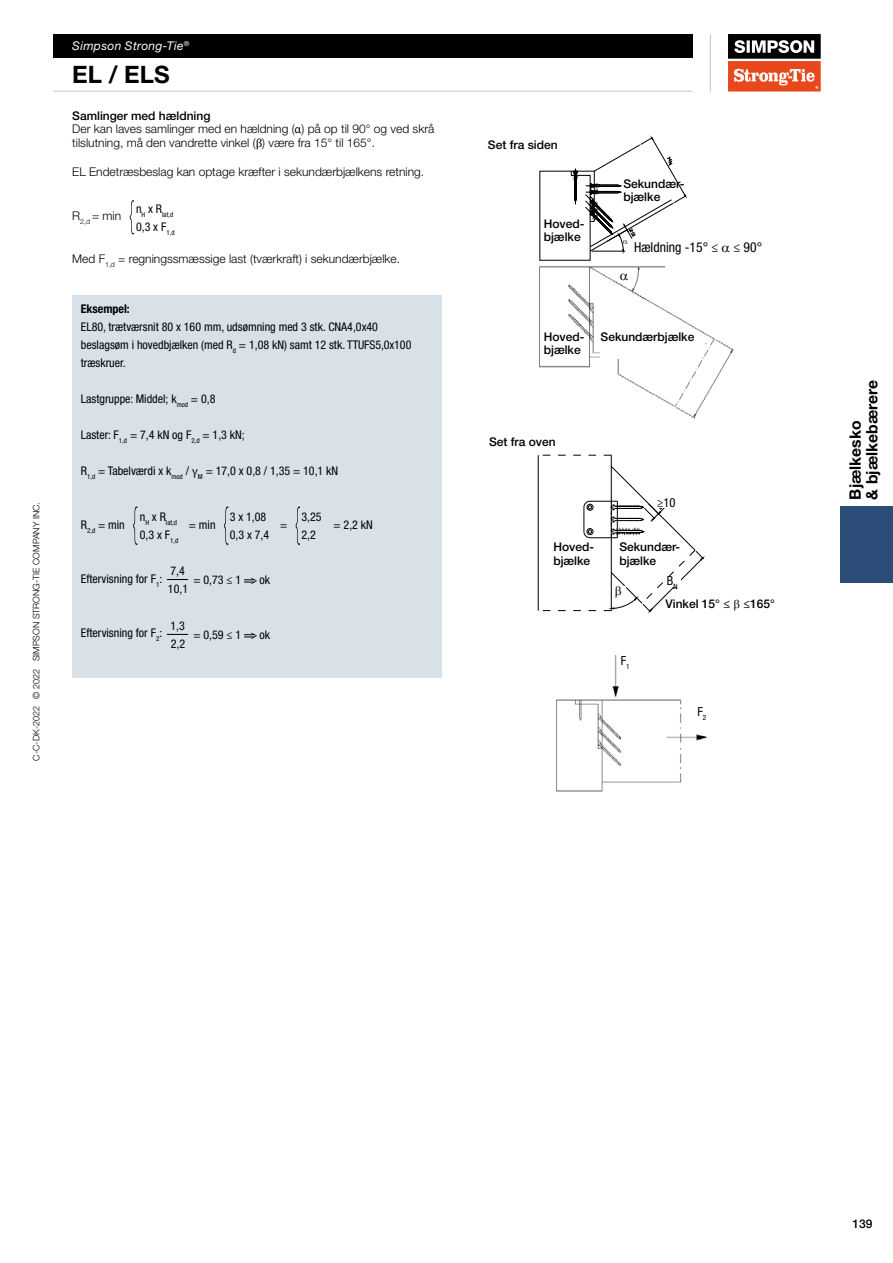
<style>
.page{position:relative;width:893px;height:1263px;background:#fff}
.page>*{position:absolute;margin:0;border:0;box-sizing:border-box;transform-origin:0 0}
.t1{font:700 24px "Helvetica Neue LT Std";color:#000}
.t2{font:700 15.75px/16.5px "Helvetica Neue LT Std";color:#000}
.t3{font:condensed 13.65px "Helvetica Neue LT Std";color:#000}
.t4{font:condensed 12.6px "Helvetica Neue LT Std";color:#000}
.t5{font:condensed 12.45px "Helvetica Neue LT Std";color:#000}
.t6{font:condensed 12px/18px "Helvetica Neue LT Std";color:#000}
.t7{font:300 12px/13.5px "Helvetica Neue LT Std";color:#000}
.t8{font:500 12px/13.5px "Helvetica Neue LT Std";color:#000}
.t9{font:italic 12px "Helvetica Neue LT Std";letter-spacing:.025em;color:#fff}
.t10{font:700 condensed 12px "Helvetica Neue LT Std";color:#000}
.t11{font:300 9px "Helvetica Neue LT Std";color:#000}
.t12{font:condensed 6.9px "Helvetica Neue LT Std";letter-spacing:.005em;color:#000}
.s1{font-weight:500}
.s2{font-family:"Candara";font-weight:400}
.s3{font-family:"Cambria";font-weight:400}
.s4{font-family:"Candara";font-stretch:normal}
</style>
<div class="page">
<div style="left:840px;top:506px;width:53px;height:77px;background:#2b4d78"></div>
<hr style="left:53px;top:91px;width:639px;height:1px;background:#c5c6c6">
<svg style="left:728px;top:34px;width:93px;height:58px"></svg>
<hr style="left:710px;top:34px;width:1px;height:58px;background:#c5c6c6">
<div style="left:53px;top:34px;width:640px;height:23px;background:#000"></div>
<div style="left:72px;top:296px;width:370px;height:382px;background:#d8e1e7"></div>
<img style="left:556px;top:656px;width:152px;height:136px">
<img style="left:539px;top:266px;width:195px;height:153px">
<div style="left:620px;top:271px;width:14px;height:13px;background:#fff"></div>
<svg style="left:244px;top:578px;width:13px;height:6px"></svg>
<svg style="left:167px;top:579px;width:21px;height:1px"></svg>
<svg style="left:244px;top:632px;width:13px;height:7px"></svg>
<svg style="left:167px;top:634px;width:21px;height:1px"></svg>
<svg style="left:133px;top:507px;width:4px;height:38px"></svg>
<svg style="left:224px;top:507px;width:4px;height:38px"></svg>
<svg style="left:296px;top:507px;width:4px;height:38px"></svg>
<svg style="left:540px;top:136px;width:146px;height:124px"></svg>
<div style="left:601px;top:332px;width:94px;height:27px;background:#fff"></div>
<svg style="left:130px;top:200px;width:4px;height:34px"></svg>
<svg style="left:538px;top:455px;width:167px;height:158px"></svg>
<p class="t11" style="left:31px;top:761px;width:260px;rotate:-90deg">C-C-DK-2022 © 2022 SIMPSON STRONG-TIE COMPANY INC.</p>
<p class="t9" style="left:72px;top:39px;width:119px">Simpson Strong-Tie<sup>®</sup></p>
<h1 class="t1" style="left:72px;top:60px;width:99px">EL / ELS</h1>
<p class="t7" style="left:72px;top:108px;width:364px"><span class="s1">Samlinger med hældning<br></span>Der kan laves samlinger med en hældning (<span class="s2">α</span>) på op til 90° og ved skrå tilslutning, må den vandrette vinkel (<span class="s3">β</span>) være fra 15° til 165°.</p>
<p class="t7" style="left:72px;top:165px;width:353px">EL Endetræsbeslag kan optage kræfter i sekundærbjælkens retning.</p>
<p class="t7" style="left:72px;top:209px;width:50px">R<sub>2,d</sub> = min</p>
<p class="t7" style="left:72px;top:252px;width:329px">Med F<sub>1,d</sub> = regningssmæssige last (tværkraft) i sekundærbjælke.</p>
<p class="t12" style="left:136px;top:211px;width:39px"><sup>n</sup>H <sup>x</sup> <sup>R</sup>lat,d</p>
<p class="t6" style="left:136px;top:218px;width:40px">0,3 x F<sub>1,d</sub></p>
<p class="t10" style="left:81px;top:301px;width:51px">Eksempel:</p>
<p class="t6" style="left:81px;top:317px;width:332px">EL80, trætværsnit 80 x 160 mm, udsømning med 3 stk. CNA4,0x40 beslagsøm i hovedbjælken (med R<sub>d</sub> = 1,08 kN) samt 12 stk. TTUFS5,0x100 træskruer.</p>
<p class="t6" style="left:81px;top:389px;width:136px">Lastgruppe: Middel; k<sub>mod</sub> = 0,8</p>
<p class="t6" style="left:81px;top:425px;width:165px">Laster: F<sub>1,d</sub> = 7,4 kN og F<sub>2,d</sub> = 1,3 kN;</p>
<p class="t6" style="left:81px;top:461px;width:259px">R<sub>1,d</sub> = Tabelværdi x k<sub>mod</sub> / <span class="s4">γ</span><sub>M</sub> = 17,0 x 0,8 / 1,35 = 10,1 kN</p>
<p class="t12" style="left:140px;top:518px;width:39px"><sup>n</sup>H <sup>x</sup> <sup>R</sup>lat,d</p>
<p class="t6" style="left:140px;top:525px;width:40px">0,3 x F<sub>1,d</sub></p>
<p class="t6" style="left:230px;top:507px;width:41px">3 x 1,08<br>0,3 x 7,4</p>
<p class="t6" style="left:301px;top:507px;width:22px">3,25<br>2,2</p>
<p class="t6" style="left:81px;top:515px;width:46px">R<sub>2,d</sub> = min</p>
<p class="t6" style="left:189px;top:515px;width:28px">= min</p>
<p class="t6" style="left:280px;top:515px;width:9px">=</p>
<p class="t6" style="left:334px;top:515px;width:41px">= 2,2 kN</p>
<p class="t6" style="left:168px;top:561px;width:22px;line-height:18.6px">7,4<br>10,1</p>
<p class="t6" style="left:81px;top:569px;width:83px">Eftervisning for F<sub>1</sub>:</p>
<p class="t6" style="left:193px;top:571px;width:49px">= 0,73 ≤ 1</p>
<p class="t6" style="left:259px;top:571px;width:12px">ok</p>
<p class="t6" style="left:81px;top:623px;width:83px">Eftervisning for F<sub>2</sub>:</p>
<p class="t6" style="left:170px;top:616px;width:16px;line-height:18.6px">1,3<br>2,2</p>
<p class="t6" style="left:193px;top:626px;width:49px">= 0,59 ≤ 1</p>
<p class="t6" style="left:259px;top:626px;width:12px">ok</p>
<p class="t8" style="left:488px;top:138px;width:71px">Set fra siden</p>
<p class="t8" style="left:544px;top:216px;width:42px">Hoved&shy;bjælke</p>
<p class="t8" style="left:623px;top:176px;width:62px">Sekundær&shy;bjælke</p>
<p class="t3" style="left:634px;top:239px;width:130px">Hældning -15° ≤ ≤ 90°</p>
<p class="t8" style="left:544px;top:330px;width:42px">Hoved&shy;bjælke</p>
<p class="t8" style="left:601px;top:329px;width:95px">Sekundærbjælke</p>
<p class="t8" style="left:489px;top:434px;width:68px">Set fra oven</p>
<p class="t4" style="left:657px;top:495px;width:20px">≥10</p>
<p class="t8" style="left:553px;top:540px;width:42px">Hoved&shy;bjælke</p>
<p class="t8" style="left:619px;top:540px;width:62px">Sekundær&shy;bjælke</p>
<p class="t4" style="left:667px;top:573px;width:12px">B<sub>N</sub></p>
<p class="t5" style="left:621px;top:653px;width:11px">F<sub>1</sub></p>
<p class="t8" style="left:665px;top:596px;width:111px">Vinkel 15° ≤ ≤165°</p>
<p class="t5" style="left:697px;top:705px;width:11px">F<sub>2</sub></p>
<h2 class="t2" style="left:847px;top:500px;width:121px;rotate:-90deg">Bjælkesko<br>&amp; bjælkebærere</h2>
<p class="t8" style="left:852px;top:1217px;width:22px">139</p>
</div>
